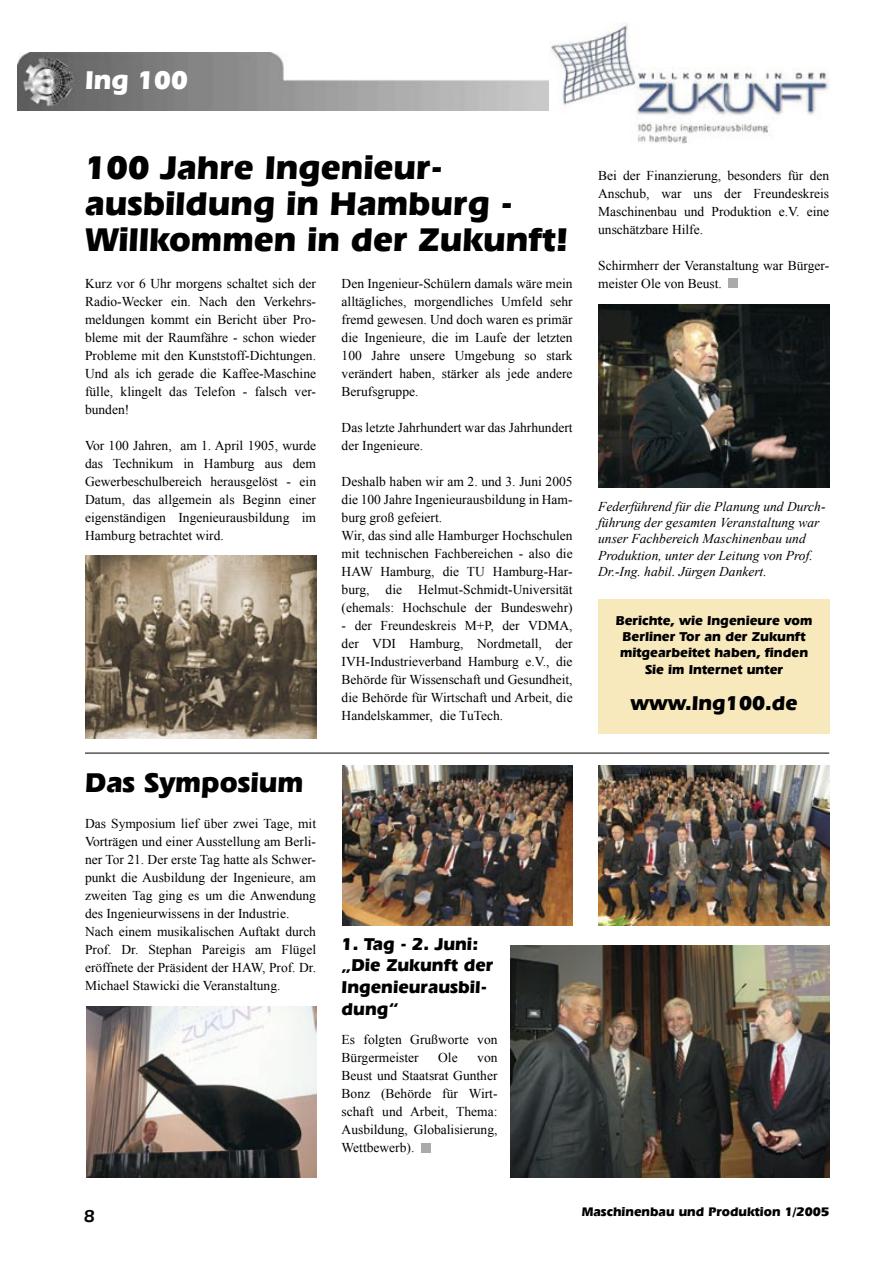
<style>
.page{position:relative;width:893px;height:1263px;background:#fff}
.page>*{position:absolute;margin:0;border:0;box-sizing:border-box;transform-origin:0 0}
.t1{font:700 34.5px/36px "Eras IT Cby BT";color:#000}
.t2{font:700 28.5px "Eras IT Cby BT";color:#000}
.t3{font:700 27px "Eras IT Cby BT";color:#fff}
.t4{font:700 21px "Eras IT Cby BT";color:#000}
.t5{font:700 18px/21.6px "Eras IT Cby BT";color:#000}
.t6{font:600 18px "Eras IT Cby BT";color:#000}
.t7{font:13.5px/18px "Times New Roman";color:#000;text-align:justify}
.t8{font:italic 13.5px/16.2px "Times New Roman";color:#000}
.t9{font:700 13.5px/16.2px "Eras IT Cby BT";color:#000;text-align:center}
.t10{font:700 13.05px "Eras IT Cby BT";color:#000}
</style>
<div class="page">
<img style="left:17px;top:53px;width:532px;height:58px">
<div style="left:598px;top:599px;width:231px;height:135px;background:#f8e9bd"></div>
<img style="left:510px;top:945px;width:319px;height:233px">
<img style="left:598px;top:305px;width:231px;height:182px">
<img style="left:85px;top:555px;width:231px;height:183px">
<img style="left:550px;top:23px;width:279px;height:121px">
<div style="left:729px;top:279px;width:9px;height:9px;background:#aaa"></div>
<img style="left:343px;top:766px;width:230px;height:160px">
<img style="left:598px;top:766px;width:231px;height:159px">
<hr style="left:85px;top:753px;width:744px;height:1px;background:#000">
<img style="left:86px;top:1007px;width:230px;height:171px">
<div style="left:421px;top:1143px;width:9px;height:9px;background:#aaa"></div>
<h3 class="t3" style="left:85px;top:63px;width:105px">Ing 100</h3>
<h1 class="t1" style="left:85px;top:149px;width:485px">100 Jahre Ingenieur&shy;ausbildung in Hamburg -<br>Willkommen in der Zukunft!</h1>
<p class="t7" style="left:598px;top:166px;width:233px">Bei der Finanzierung, besonders für den Anschub, war uns der Freundeskreis Maschinenbau und Produktion e.V. eine unschätzbare Hilfe.</p>
<p class="t7" style="left:598px;top:256px;width:233px">Schirmherr der Veranstaltung war Bürger&shy;meister Ole von Beust.</p>
<p class="t7" style="left:342px;top:274px;width:233px">Den Ingenieur-Schülern damals wäre mein alltägliches, morgendliches Umfeld sehr fremd gewesen. Und doch waren es primär die Ingenieure, die im Laufe der letzten 100 Jahre unsere Umgebung so stark verändert haben, stärker als jede andere Berufsgruppe.</p>
<p class="t7" style="left:342px;top:418px;width:233px">Das letzte Jahrhundert war das Jahrhundert der Ingenieure.</p>
<p class="t7" style="left:342px;top:472px;width:233px;text-align:left">Deshalb haben wir am 2. und 3. Juni 2005 die 100 Jahre Ingenieurausbildung in Ham&shy;burg groß gefeiert.<br>Wir, das sind alle Hamburger Hochschulen mit technischen Fachbereichen - also die HAW Hamburg, die TU Hamburg-Har&shy;burg, die Helmut-Schmidt-Universität (ehemals: Hochschule der Bundeswehr)</p>
<p class="t7" style="left:342px;top:616px;width:233px">- der Freundeskreis M+P, der VDMA, der VDI Hamburg, Nordmetall, der IVH-Industrieverband Hamburg e.V., die Behörde für Wissenschaft und Gesundheit, die Behörde für Wirtschaft und Arbeit, die Handelskammer, die TuTech.</p>
<p class="t9" style="left:616px;top:612px;width:198px">Berichte, wie Ingenieure vom<br>Berliner Tor an der Zukunft mitgearbeitet haben, finden<br>Sie im Internet unter</p>
<p class="t7" style="left:85px;top:274px;width:233px">Kurz vor 6 Uhr morgens schaltet sich der Radio-Wecker ein. Nach den Verkehrs&shy;meldungen kommt ein Bericht über Pro&shy;bleme mit der Raumfähre - schon wieder Probleme mit den Kunststoff-Dichtungen.<br>Und als ich gerade die Kaffee-Maschine fülle, klingelt das Telefon - falsch ver&shy;bunden!</p>
<p class="t7" style="left:85px;top:436px;width:233px">Vor 100 Jahren, am 1. April 1905, wurde das Technikum in Hamburg aus dem Gewerbeschulbereich herausgelöst - ein Datum, das allgemein als Beginn einer eigenständigen Ingenieurausbildung im Hamburg betrachtet wird.</p>
<p class="t8" style="left:598px;top:498px;width:229px">Federführend für die Planung und Durch&shy;führung der gesamten Veranstaltung war unser Fachbereich Maschinenbau und Produktion, unter der Leitung von Prof.<br>Dr.-Ing. habil. Jürgen Dankert.</p>
<h3 class="t4" style="left:631px;top:689px;width:168px">www.Ing100.de</h3>
<h2 class="t2" style="left:85px;top:765px;width:220px">Das Symposium</h2>
<p class="t7" style="left:85px;top:814px;width:233px;text-align:left">Das Symposium lief über zwei Tage, mit Vorträgen und einer Ausstellung am Berli&shy;ner Tor 21. Der erste Tag hatte als Schwer&shy;punkt die Ausbildung der Ingenieure, am zweiten Tag ging es um die Anwendung des Ingenieurwissens in der Industrie.<br>Nach einem musikalischen Auftakt durch Prof. Dr. Stephan Pareigis am Flügel eröffnete der Präsident der HAW, Prof. Dr.<br>Michael Stawicki die Veranstaltung.</p>
<h3 class="t6" style="left:84px;top:1204px;width:12px">8</h3>
<h3 class="t5" style="left:342px;top:933px;width:153px">1. Tag - 2. Juni: „Die Zukunft der<br>Ingenieurausbil&shy;dung“</h3>
<p class="t7" style="left:342px;top:1030px;width:157px">Es folgten Grußworte von<br>Bürgermeister</p>
<p class="t7" style="left:438px;top:1048px;width:21px">Ole</p>
<p class="t7" style="left:342px;top:1048px;width:157px;text-indent:136px">von Beust und Staatsrat Gunther Bonz (Behörde für Wirt&shy;schaft und Arbeit, Thema:<br>Ausbildung, Globalisierung, Wettbewerb).</p>
<p class="t10" style="left:582px;top:1203px;width:249px">Maschinenbau und Produktion 1/2005</p>
</div>
